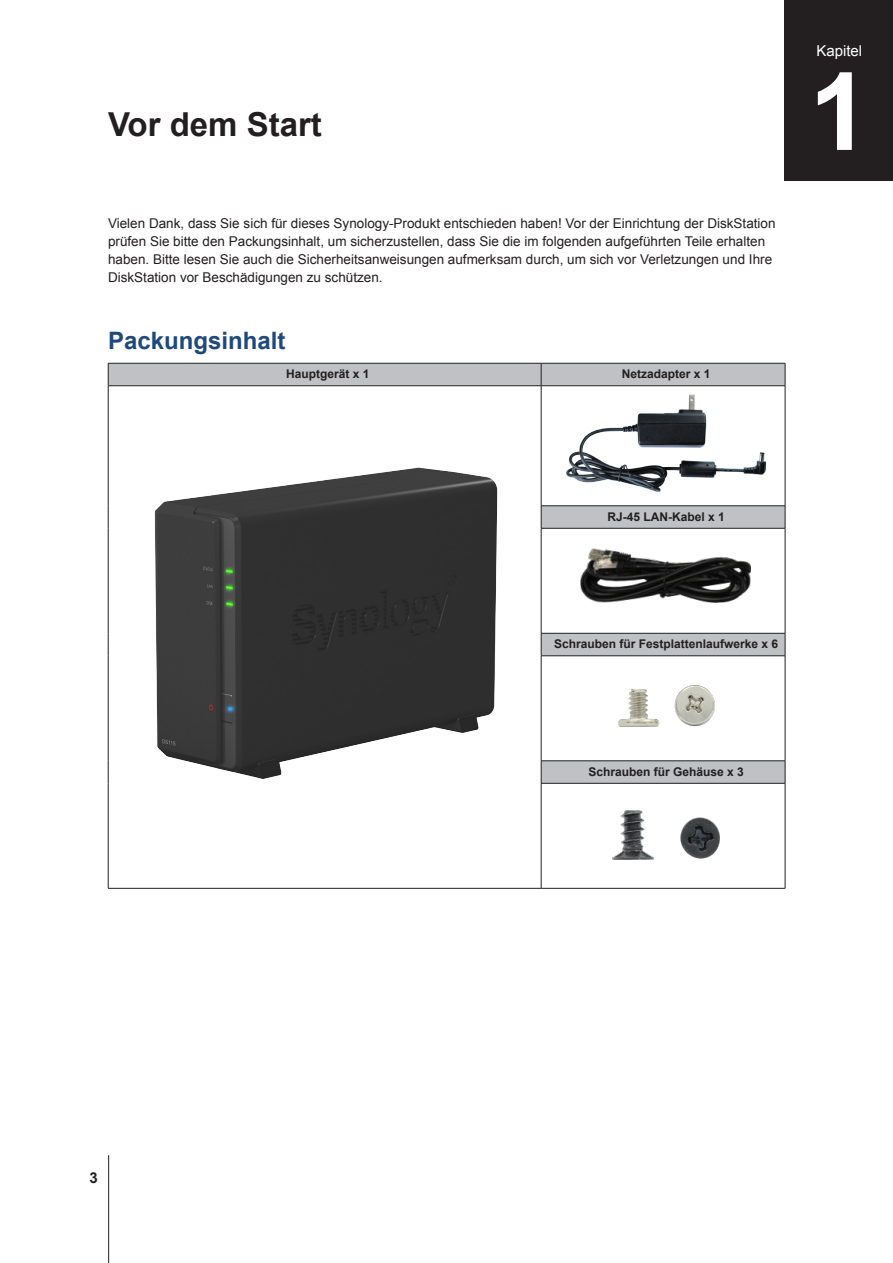
<style>
.page{position:relative;width:893px;height:1263px;background:#fff}
.page>*{position:absolute;margin:0;border:0;box-sizing:border-box;transform-origin:0 0}
.ChapterNum{font:700 108px "Arial";color:#fff}
.H1-ChapterTitle{font:700 33px "Arial";color:#231f20}
.H3-sidebar{font:700 24px "Arial";color:#1f497d}
.Chapter-center{font:15px "Arial";color:#fff}
.PageNumber-sidebar{font:700 15px "Arial";color:#231f20}
.Body-sidebar{font:13.5px/18px "Arial";color:#231f20}
.XHeadCenter{font:700 12px "Arial";color:#231f20}
</style>
<div class="page">
<svg style="left:109px;top:364px;width:676px;height:419px"></svg>
<hr style="left:108px;top:363px;width:433px;height:1px;background:#231f20">
<svg style="left:108px;top:363px;width:1px;height:22px"></svg>
<hr style="left:541px;top:363px;width:244px;height:1px;background:#231f20">
<svg style="left:541px;top:363px;width:1px;height:22px"></svg>
<svg style="left:785px;top:363px;width:1px;height:23px"></svg>
<hr style="left:108px;top:385px;width:433px;height:1px;background:#231f20">
<hr style="left:108px;top:386px;width:1px;height:120px;background:#231f20">
<hr style="left:541px;top:385px;width:244px;height:1px;background:#231f20">
<hr style="left:541px;top:386px;width:1px;height:120px;background:#231f20">
<hr style="left:785px;top:386px;width:1px;height:120px;background:#231f20">
<svg style="left:108px;top:506px;width:1px;height:22px"></svg>
<hr style="left:541px;top:505px;width:244px;height:1px;background:#231f20">
<svg style="left:541px;top:506px;width:1px;height:22px"></svg>
<svg style="left:785px;top:506px;width:1px;height:22px"></svg>
<hr style="left:108px;top:528px;width:1px;height:105px;background:#231f20">
<hr style="left:541px;top:528px;width:244px;height:1px;background:#231f20">
<hr style="left:541px;top:528px;width:1px;height:105px;background:#231f20">
<hr style="left:785px;top:528px;width:1px;height:105px;background:#231f20">
<svg style="left:108px;top:633px;width:1px;height:23px"></svg>
<hr style="left:541px;top:633px;width:244px;height:1px;background:#231f20">
<svg style="left:541px;top:633px;width:1px;height:22px"></svg>
<svg style="left:785px;top:633px;width:1px;height:23px"></svg>
<hr style="left:108px;top:656px;width:1px;height:105px;background:#231f20">
<hr style="left:541px;top:655px;width:244px;height:1px;background:#231f20">
<hr style="left:541px;top:656px;width:1px;height:105px;background:#231f20">
<hr style="left:785px;top:656px;width:1px;height:105px;background:#231f20">
<svg style="left:108px;top:761px;width:1px;height:22px"></svg>
<hr style="left:541px;top:760px;width:244px;height:1px;background:#231f20">
<svg style="left:541px;top:761px;width:1px;height:22px"></svg>
<svg style="left:785px;top:761px;width:1px;height:22px"></svg>
<hr style="left:108px;top:783px;width:1px;height:105px;background:#231f20">
<hr style="left:541px;top:783px;width:244px;height:1px;background:#231f20">
<hr style="left:541px;top:783px;width:1px;height:105px;background:#231f20">
<hr style="left:785px;top:783px;width:1px;height:105px;background:#231f20">
<hr style="left:108px;top:888px;width:433px;height:1px;background:#231f20">
<hr style="left:541px;top:888px;width:244px;height:1px;background:#231f20">
<img style="left:120px;top:440px;width:416px;height:343px">
<img style="left:566px;top:395px;width:200px;height:96px">
<img style="left:581px;top:548px;width:170px;height:54px">
<img style="left:618px;top:686px;width:96px;height:40px">
<img style="left:613px;top:810px;width:106px;height:49px">
<div style="left:785px;top:0;width:108px;height:180px;background:#231f20"></div>
<hr style="left:108px;top:1155px;width:1px;height:108px;background:#231f20">
<p class="H1-ChapterTitle" style="left:108px;top:103px;width:215px">Vor dem Start</p>
<p class="Body-sidebar" style="left:108px;top:214px;width:669px">Vielen Dank, dass Sie sich für dieses Synology-Produkt entschieden haben! Vor der Einrichtung der DiskStation prüfen Sie bitte den Packungsinhalt, um sicherzustellen, dass Sie die im folgenden aufgeführten Teile erhalten haben. Bitte lesen Sie auch die Sicherheitsanweisungen aufmerksam durch, um sich vor Verletzungen und Ihre DiskStation vor Beschädigungen zu schützen.</p>
<p class="H3-sidebar" style="left:108px;top:325px;width:179px">Packungsinhalt</p>
<p class="XHeadCenter" style="left:286px;top:366px;width:85px">Hauptgerät x 1</p>
<p class="XHeadCenter" style="left:622px;top:366px;width:90px">Netzadapter x 1</p>
<p class="Chapter-center" style="left:816px;top:41px;width:47px">Kapitel</p>
<p class="ChapterNum" style="left:809px;top:41px;width:62px">1</p>
<p class="XHeadCenter" style="left:607px;top:508px;width:119px">RJ-45 LAN-Kabel x 1</p>
<p class="XHeadCenter" style="left:554px;top:636px;width:226px">Schrauben für Festplattenlaufwerke x 6</p>
<p class="XHeadCenter" style="left:588px;top:763px;width:157px">Schrauben für Gehäuse x 3</p>
<p class="PageNumber-sidebar" style="left:90px;top:1168px;width:10px">3</p>
</div>
